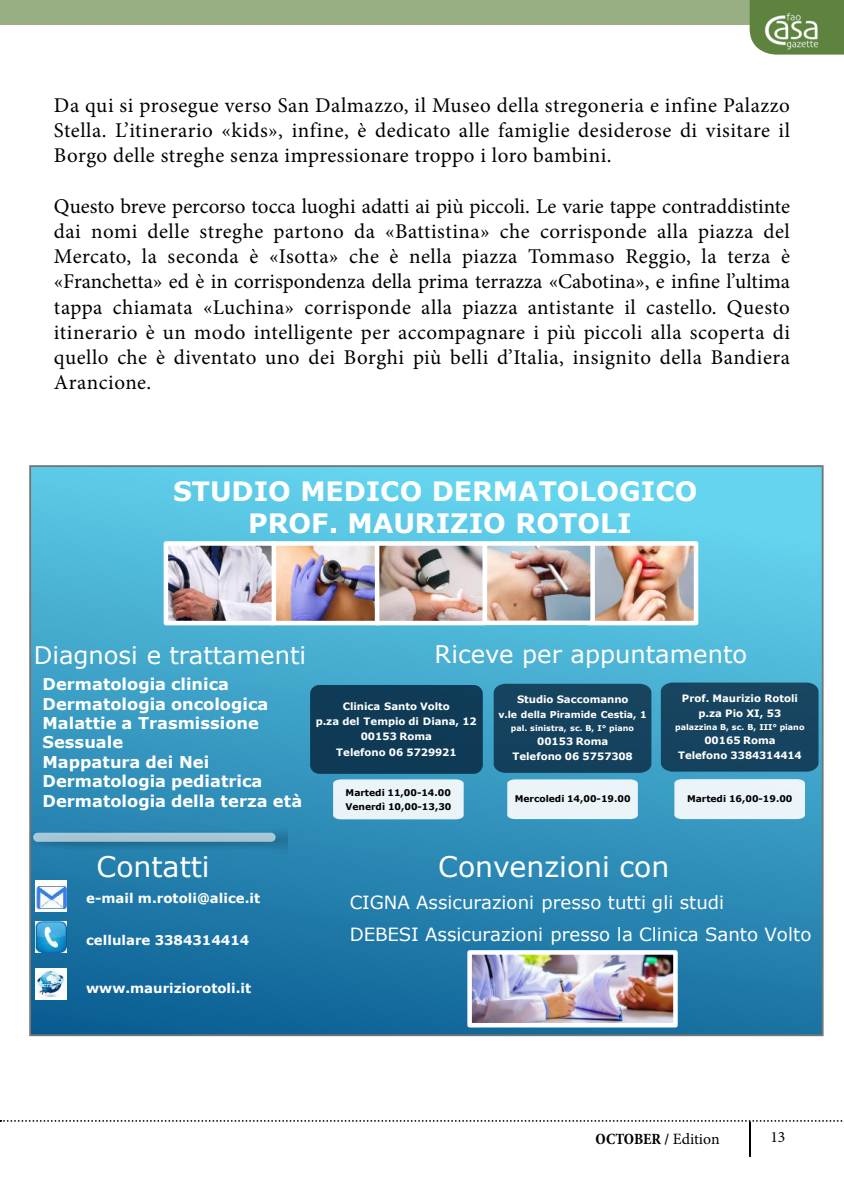
<style>
.page{position:relative;width:844px;height:1191px;background:#fff}
.page>*{position:absolute;margin:0;border:0;box-sizing:border-box;transform-origin:0 0}
.t1{font:28.35px "Verdana";color:#fff}
.t2{font:700 26.6px/32.2px "Verdana";color:#fff;text-align:center}
.t3{font:24.15px "Verdana";letter-spacing:-.005em;color:#fff}
.t4{font:21px/25.2px "Minion Pro";letter-spacing:.025em;color:#000;text-align:justify}
.t5{font:18.2px/32.2px "Verdana";color:#fff}
.t6{font:700 16.28px/19.4px "Verdana";color:#fff}
.t7{font:700 condensed 15.75px "Minion Pro";color:#000}
.t8{font:15.75px "Minion Pro";color:#000}
.t9{font:700 13.3px "Verdana";color:#fff}
.t10{font:700 10.15px/15.2px "Verdana";color:#fff;text-align:center}
.t11{font:700 9.45px "Verdana";letter-spacing:-.005em;color:#fff}
.t12{font:700 9.28px/13.8px "Verdana";color:#000}
.t13{font:700 8.05px "Verdana";color:#fff}
.s1{font-weight:400;font-stretch:normal}
</style>
<div class="page">
<hr style="left:749px;top:1121px;width:1px;height:35px;background:#000">
<svg style="left:0;top:1120px;width:843px;height:1px"></svg>
<svg style="left:749px;top:0;width:94px;height:55px;background:#6c8d4f"></svg>
<img style="left:759px;top:8px;width:64px;height:42px">
<div style="left:0;top:0;width:761px;height:25px;background:#98af84"></div>
<div style="left:30px;top:466px;width:792px;height:569px;background:linear-gradient(to bottom,#64d4ef,#106598)"></div>
<img style="left:32px;top:828px;width:256px;height:25px">
<div style="left:38px;top:832px;width:233px;height:9px;background:#a6c6d5"></div>
<img style="left:276px;top:547px;width:99px;height:72px">
<div style="left:269px;top:541px;width:112px;height:84px;border:5px solid #fff"></div>
<img style="left:169px;top:547px;width:101px;height:72px">
<div style="left:163px;top:541px;width:113px;height:84px;border:5px solid #fff"></div>
<img style="left:381px;top:547px;width:100px;height:72px">
<div style="left:375px;top:541px;width:112px;height:84px;border:5px solid #fff"></div>
<img style="left:488px;top:547px;width:204px;height:72px">
<div style="left:585px;top:541px;width:113px;height:84px;border:5px solid #fff"></div>
<div style="left:482px;top:541px;width:112px;height:84px;border:5px solid #fff"></div>
<img style="left:35px;top:880px;width:31px;height:31px">
<img style="left:35px;top:921px;width:31px;height:31px">
<img style="left:35px;top:968px;width:31px;height:32px">
<img style="left:473px;top:956px;width:198px;height:65px">
<div style="left:467px;top:950px;width:210px;height:77px;border:5px solid #fff"></div>
<div style="left:310px;top:685px;width:172px;height:89px;background:#0f3b56;border-radius:9px"></div>
<div style="left:333px;top:779px;width:130px;height:40px;background:#ebf4f8"></div>
<div style="left:493px;top:684px;width:158px;height:89px;background:#15425e"></div>
<div style="left:507px;top:779px;width:130px;height:40px;background:#ebf5f8"></div>
<div style="left:674px;top:779px;width:130px;height:40px;background:#ebf5f9"></div>
<div style="left:660px;top:682px;width:158px;height:89px;background:#16445f"></div>
<p class="t4" style="left:54px;top:93px;width:737px">Da qui si prosegue verso San Dalmazzo, il Museo della stregoneria e infine Palazzo Stella. L’itinerario «kids», infine, è dedicato alle famiglie desiderose di visitare il Borgo delle streghe senza impressionare troppo i loro bambini.</p>
<p class="t4" style="left:54px;top:193px;width:737px">Questo breve percorso tocca luoghi adatti ai più piccoli. Le varie tappe contraddistinte dai nomi delle streghe partono da «Battistina» che corrisponde alla piazza del Mercato, la seconda è «Isotta» che è nella piazza Tommaso Reggio, la terza è «Franchetta» ed è in corrispondenza della prima terrazza «Cabotina», e infine l’ultima tappa chiamata «Luchina» corrisponde alla piazza antistante il castello. Questo itinerario è un modo intelligente per accompagnare i più piccoli alla scoperta di quello che è diventato uno dei Borghi più belli d’Italia, insignito della Bandiera Arancione.</p>
<p class="t2" style="left:173px;top:474px;width:525px">STUDIO MEDICO DERMATOLOGICO<br>PROF. MAURIZIO ROTOLI</p>
<p class="t3" style="left:34px;top:638px;width:274px">Diagnosi e trattamenti</p>
<p class="t6" style="left:42px;top:674px;width:261px">Dermatologia clinica<br>Dermatologia oncologica<br>Malattie a Trasmissione<br>Sessuale<br>Mappatura dei Nei<br>Dermatologia pediatrica<br>Dermatologia della terza età</p>
<p class="t3" style="left:434px;top:637px;width:314px">Riceve per appuntamento</p>
<p class="t10" style="left:315px;top:698px;width:163px">Clinica Santo Volto<br>p.za del Tempio di Diana, 12<br>00153 Roma<br>Telefono 06 5729921</p>
<p class="t12" style="left:345px;top:785px;width:108px">Martedi 11,00-14.00<br>Venerdì 10,00-13,30</p>
<p class="t10" style="left:681px;top:690px;width:117px">Prof. Maurizio Rotoli p.za Pio XI, 53</p>
<p class="t13" style="left:675px;top:721px;width:131px">palazzina B, sc. B, III° piano</p>
<p class="t10" style="left:677px;top:732px;width:125px">00165 Roma<br>Telefono 3384314414</p>
<p class="t10" style="left:517px;top:692px;width:113px">Studio Saccomanno</p>
<p class="t11" style="left:498px;top:708px;width:150px">v.le della Piramide Cestia, 1</p>
<p class="t13" style="left:511px;top:722px;width:125px">pal. sinistra, sc. B, I° piano</p>
<p class="t10" style="left:512px;top:733px;width:122px">00153 Roma<br>Telefono 06 5757308</p>
<p class="t12" style="left:514px;top:792px;width:117px">Mercoledi 14,00-19.00</p>
<p class="t12" style="left:687px;top:792px;width:107px">Martedi 16,00-19.00</p>
<h1 class="t1" style="left:96px;top:847px;width:115px">Contatti</h1>
<p class="t9" style="left:86px;top:888px;width:175px">e-mail m.rotoli@alice.it</p>
<p class="t9" style="left:86px;top:930px;width:165px">cellulare 3384314414</p>
<p class="t9" style="left:86px;top:978px;width:166px">www.mauriziorotoli.it</p>
<h1 class="t1" style="left:438px;top:847px;width:232px">Convenzioni con</h1>
<p class="t5" style="left:349px;top:886px;width:463px">CIGNA Assicurazioni presso tutti gli studi<br>DEBESI Assicurazioni presso la Clinica Santo Volto</p>
<p class="t7" style="left:595px;top:1128px;width:126px">OCTOBER / <span class="s1">Edition</span></p>
<p class="t8" style="left:770px;top:1126px;width:17px">13</p>
</div>
